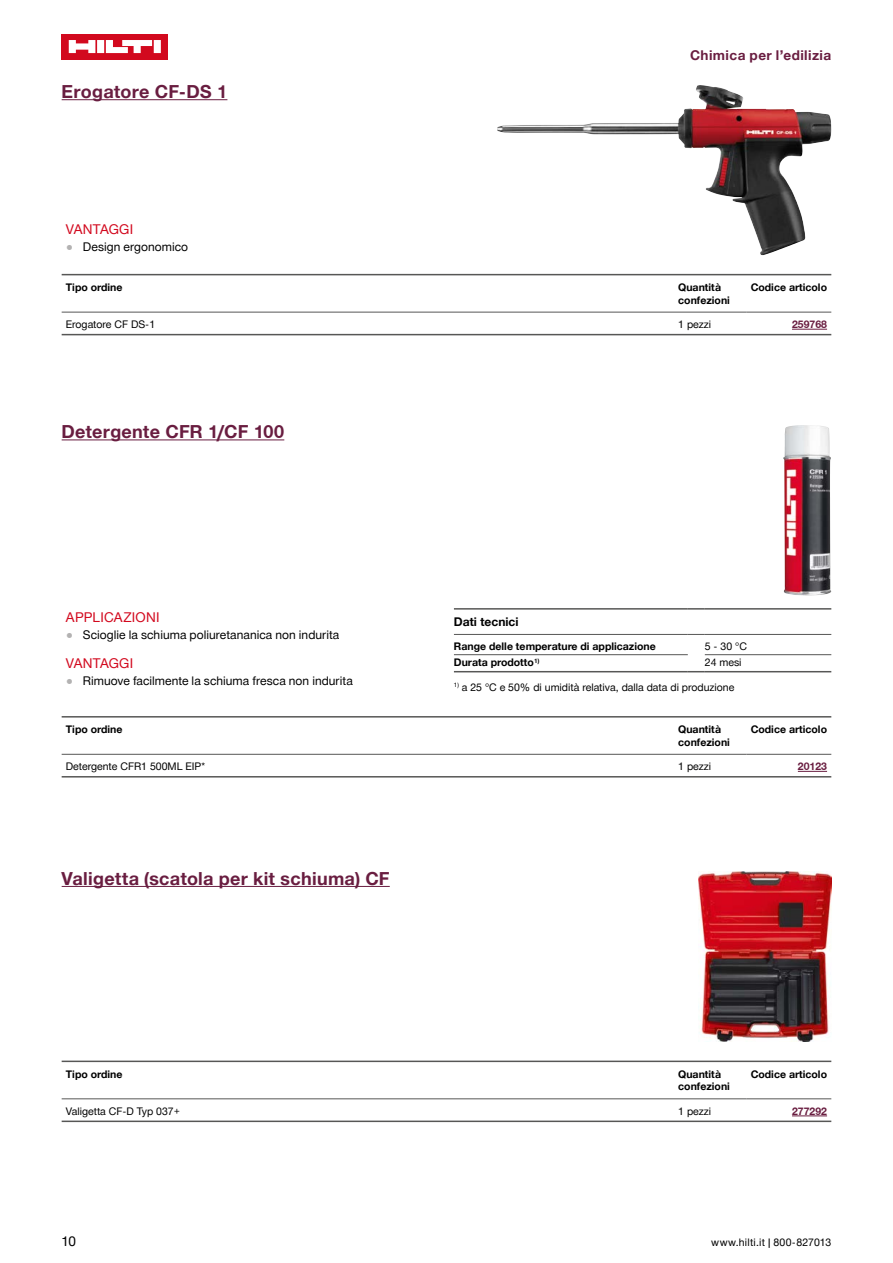
<style>
.page{position:relative;width:893px;height:1263px;background:#fff}
.page>*{position:absolute;margin:0;border:0;box-sizing:border-box;transform-origin:0 0}
.t1{font:700 18px "Hilti";letter-spacing:.015em;color:#691d40}
.t2{font:13.5px "Hilti";letter-spacing:.015em;color:#d2091e}
.t3{font:700 13.5px "Hilti";letter-spacing:.03em;color:#691d40}
.t4{font:13.5px "Hilti";color:#000}
.t5{font:12px "Hilti";letter-spacing:.005em;color:#000}
.t6{font:700 12px "Hilti";color:#000}
.t7{font:700 10.5px/12.6px "Hilti";color:#000}
.t8{font:10.5px "Hilti";color:#000}
.t9{font:10.5px "Hilti";letter-spacing:.02em;color:#000}
.t10{font:700 10.5px "Hilti";color:#691d40}
.s1{font-size:9px;color:#b3b2b2}
</style>
<div class="page">
<div style="left:62px;top:34px;width:106px;height:25px;background:#d2091e"></div>
<svg style="left:69px;top:40px;width:92px;height:13px"></svg>
<hr style="left:62px;top:274px;width:769px;height:1px;background:#575756">
<hr style="left:62px;top:334px;width:769px;height:1px;background:#575756">
<svg style="left:62px;top:311px;width:769px;height:19px"></svg>
<hr style="left:62px;top:312px;width:612px;height:1px;background:#575756">
<hr style="left:674px;top:312px;width:72px;height:1px;background:#575756">
<hr style="left:746px;top:312px;width:85px;height:1px;background:#575756">
<hr style="left:792px;top:329px;width:35px;height:1px;background:#691d40">
<hr style="left:62px;top:99px;width:165px;height:1px;background:#691d40">
<img style="left:497px;top:85px;width:334px;height:170px">
<hr style="left:62px;top:716px;width:769px;height:1px;background:#575756">
<hr style="left:62px;top:776px;width:769px;height:1px;background:#575756">
<svg style="left:62px;top:753px;width:769px;height:19px"></svg>
<hr style="left:62px;top:439px;width:222px;height:1px;background:#691d40">
<hr style="left:454px;top:608px;width:234px;height:2px;background:#575756">
<svg style="left:688px;top:608px;width:17px;height:2px"></svg>
<hr style="left:705px;top:608px;width:126px;height:2px;background:#575756">
<hr style="left:454px;top:634px;width:234px;height:1px;background:#575756">
<svg style="left:688px;top:634px;width:17px;height:1px"></svg>
<hr style="left:705px;top:634px;width:126px;height:1px;background:#575756">
<hr style="left:454px;top:654px;width:234px;height:1px;background:#575756">
<hr style="left:705px;top:654px;width:126px;height:1px;background:#575756">
<hr style="left:454px;top:671px;width:234px;height:1px;background:#575756">
<svg style="left:688px;top:671px;width:17px;height:1px"></svg>
<hr style="left:705px;top:671px;width:126px;height:1px;background:#575756">
<img style="left:783px;top:425px;width:44px;height:170px">
<hr style="left:62px;top:1060px;width:769px;height:2px;background:#575756">
<hr style="left:62px;top:1120px;width:769px;height:2px;background:#575756">
<svg style="left:62px;top:1099px;width:769px;height:18px"></svg>
<hr style="left:62px;top:1098px;width:612px;height:1px;background:#575756">
<hr style="left:674px;top:1098px;width:72px;height:1px;background:#575756">
<hr style="left:746px;top:1098px;width:85px;height:1px;background:#575756">
<hr style="left:792px;top:1115px;width:35px;height:1px;background:#691d40">
<hr style="left:62px;top:886px;width:328px;height:1px;background:#691d40">
<img style="left:699px;top:872px;width:132px;height:170px">
<h1 class="t1" style="left:62px;top:79px;width:167px">Erogatore CF-DS 1</h1>
<p class="t2" style="left:66px;top:219px;width:69px">VANTAGGI</p>
<p class="t5" style="left:66px;top:238px;width:124px"><span class="s1">●</span> Design ergonomico</p>
<p class="t3" style="left:690px;top:45px;width:143px">Chimica per l’edilizia</p>
<p class="t7" style="left:66px;top:281px;width:58px">Tipo ordine</p>
<p class="t7" style="left:678px;top:281px;width:53px">Quantità confezioni</p>
<p class="t7" style="left:751px;top:281px;width:78px">Codice articolo</p>
<p class="t8" style="left:66px;top:317px;width:91px">Erogatore CF DS-1</p>
<p class="t8" style="left:678px;top:317px;width:35px">1 pezzi</p>
<p class="t10" style="left:792px;top:317px;width:37px">259768</p>
<h1 class="t1" style="left:62px;top:419px;width:224px">Detergente CFR 1/CF 100</h1>
<p class="t2" style="left:66px;top:608px;width:95px">APPLICAZIONI</p>
<p class="t5" style="left:66px;top:626px;width:275px"><span class="s1">●</span> Scioglie la schiuma poliuretananica non indurita</p>
<p class="t2" style="left:66px;top:653px;width:69px">VANTAGGI</p>
<p class="t5" style="left:66px;top:672px;width:288px"><span class="s1">●</span> Rimuove facilmente la schiuma fresca non indurita</p>
<p class="t6" style="left:454px;top:613px;width:66px">Dati tecnici</p>
<p class="t7" style="left:454px;top:640px;width:203px">Range delle temperature di applicazione</p>
<p class="t8" style="left:705px;top:639px;width:44px">5 - 30 °C</p>
<p class="t7" style="left:454px;top:656px;width:87px">Durata prodotto<sup>1)</sup></p>
<p class="t8" style="left:705px;top:655px;width:38px">24 mesi</p>
<p class="t8" style="left:454px;top:680px;width:282px"><sup>1)</sup> a 25 °C e 50% di umidità relativa, dalla data di produzione</p>
<p class="t7" style="left:66px;top:723px;width:58px">Tipo ordine</p>
<p class="t7" style="left:678px;top:723px;width:53px">Quantità confezioni</p>
<p class="t7" style="left:751px;top:723px;width:78px">Codice articolo</p>
<p class="t8" style="left:66px;top:759px;width:141px">Detergente CFR1 500ML EIP*</p>
<p class="t8" style="left:678px;top:759px;width:35px">1 pezzi</p>
<p class="t10" style="left:798px;top:759px;width:31px">20123</p>
<h1 class="t1" style="left:62px;top:865px;width:329px">Valigetta (scatola per kit schiuma) CF</h1>
<p class="t7" style="left:66px;top:1067px;width:58px">Tipo ordine</p>
<p class="t7" style="left:678px;top:1067px;width:53px">Quantità confezioni</p>
<p class="t7" style="left:751px;top:1067px;width:78px">Codice articolo</p>
<p class="t8" style="left:66px;top:1104px;width:116px">Valigetta CF-D Typ 037+</p>
<p class="t8" style="left:678px;top:1104px;width:35px">1 pezzi</p>
<p class="t10" style="left:792px;top:1104px;width:37px">277292</p>
<p class="t4" style="left:62px;top:1231px;width:16px">10</p>
<p class="t9" style="left:711px;top:1235px;width:122px">www.hilti.it | 800-827013</p>
</div>
